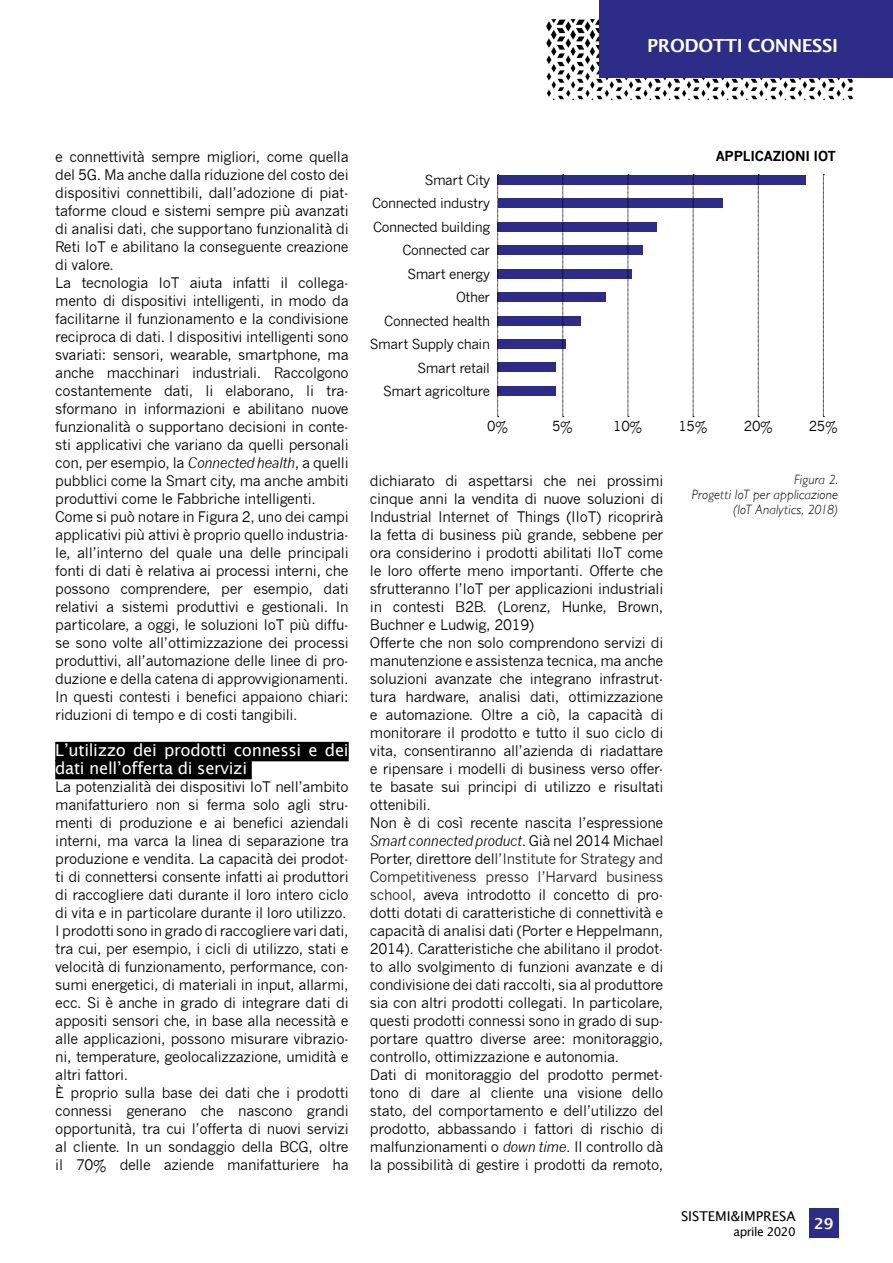
<style>
.page{position:relative;width:893px;height:1263px;background:#fff}
.page>*{position:absolute;margin:0;border:0;box-sizing:border-box;transform-origin:0 0}
.t1{font:600 18px "Lucida Sans";letter-spacing:-.02em;color:#fff}
.t2{font:16.5px/18px "Lucida Sans";letter-spacing:-.02em;color:#fff}
.t3{font:600 15px "Lucida Sans";color:#fff}
.t4{font:14.25px/18px "News Gothic";letter-spacing:-.02em;color:#000}
.t5{font:13.5px/23.5px "News Gothic";letter-spacing:-.03em;color:#000;text-align:right}
.t6{font:italic 300 13.5px/15px "Gill Sans";letter-spacing:.01em;color:#000;text-align:right}
.t7{font:13.5px "Lucida Grande";color:#000}
.t8{font:700 13.5px "News Gothic";letter-spacing:-.02em;color:#000}
.t9{font:12px "Lucida Grande";letter-spacing:-.04em;color:#000}
.s1{font-style:italic}
.s2{color:#222}
</style>
<div class="page">
<div style="left:809px;top:1208px;width:30px;height:30px;background:#2d2c86"></div>
<svg style="left:546px;top:19px;width:307px;height:81px"></svg>
<div style="left:600px;top:0;width:293px;height:77px;background:#2d2c86"></div>
<div style="left:55px;top:742px;width:294px;height:19px;background:#000"></div>
<div style="left:55px;top:760px;width:197px;height:19px;background:#000"></div>
<div style="left:497px;top:175px;width:309px;height:10px;background:#2d2c86"></div>
<div style="left:497px;top:198px;width:225px;height:10px;background:#2d2c86"></div>
<div style="left:497px;top:222px;width:160px;height:10px;background:#2d2c86"></div>
<div style="left:497px;top:245px;width:146px;height:10px;background:#2d2c86"></div>
<div style="left:497px;top:269px;width:135px;height:10px;background:#2d2c86"></div>
<div style="left:497px;top:292px;width:109px;height:10px;background:#2d2c86"></div>
<div style="left:497px;top:315px;width:84px;height:10px;background:#2d2c86"></div>
<div style="left:497px;top:339px;width:69px;height:10px;background:#2d2c86"></div>
<div style="left:497px;top:362px;width:58px;height:10px;background:#2d2c86"></div>
<div style="left:497px;top:386px;width:58px;height:10px;background:#2d2c86"></div>
<svg style="left:823px;top:174px;width:1px;height:243px"></svg>
<svg style="left:758px;top:174px;width:1px;height:243px"></svg>
<svg style="left:693px;top:174px;width:1px;height:243px"></svg>
<svg style="left:628px;top:174px;width:1px;height:243px"></svg>
<svg style="left:563px;top:174px;width:1px;height:243px"></svg>
<svg style="left:497px;top:174px;width:2px;height:243px"></svg>
<p class="t1" style="left:647px;top:35px;width:192px">PRODOTTI CONNESSI</p>
<p class="t4" style="left:55px;top:148px;width:295px">e connettività sempre migliori, come quella del 5G. Ma anche dalla riduzione del costo dei dispositivi connettibili, dall’adozione di piat&shy;taforme cloud e sistemi sempre più avanzati di analisi dati, che supportano funzionalità di Reti IoT e abilitano la conseguente creazione di valore.<br>La tecnologia IoT aiuta infatti il collega&shy;mento di dispositivi intelligenti, in modo da facilitarne il funzionamento e la condivisione reciproca di dati. I dispositivi intelligenti sono svariati: sensori, wearable, smartphone, ma anche macchinari industriali. Raccolgono costantemente dati, li elaborano, li tra&shy;sformano in informazioni e abilitano nuove funzionalità o supportano decisioni in conte&shy;sti applicativi che variano da quelli personali con, per esempio, la <span class="s1">Connected health</span>, a quelli pubblici come la Smart city, ma anche ambiti produttivi come le Fabbriche intelligenti.<br>Come si può notare in Figura 2, uno dei campi applicativi più attivi è proprio quello industria&shy;le, all’interno del quale una delle principali fonti di dati è relativa ai processi interni, che possono comprendere, per esempio, dati relativi a sistemi produttivi e gestionali. In particolare, a oggi, le soluzioni IoT più diffu&shy;se sono volte all’ottimizzazione dei processi produttivi, all’automazione delle linee di pro&shy;duzione e della catena di approvvigionamenti.<br>In questi contesti i benefici appaiono chiari: riduzioni di tempo e di costi tangibili.</p>
<p class="t2" style="left:55px;top:741px;width:295px">L’utilizzo dei prodotti connessi e dei dati nell’offerta di servizi</p>
<p class="t4" style="left:55px;top:778px;width:295px">La potenzialità dei dispositivi IoT nell’ambito manifatturiero non si ferma solo agli stru&shy;menti di produzione e ai benefici aziendali interni, ma varca la linea di separazione tra produzione e vendita. La capacità dei prodot&shy;ti di connettersi consente infatti ai produttori di raccogliere dati durante il loro intero ciclo di vita e in particolare durante il loro utilizzo.<br>I prodotti sono in grado di raccogliere vari dati, tra cui, per esempio, i cicli di utilizzo, stati e velocità di funzionamento, performance, con&shy;sumi energetici, di materiali in input, allarmi, ecc. Si è anche in grado di integrare dati di appositi sensori che, in base alla necessità e alle applicazioni, possono misurare vibrazio&shy;ni, temperature, geolocalizzazione, umidità e altri fattori.<br>È proprio sulla base dei dati che i prodotti connessi generano che nascono grandi opportunità, tra cui l’offerta di nuovi servizi al cliente. In un sondaggio della BCG, oltre il 70% delle aziende manifatturiere ha</p>
<p class="t5" style="left:370px;top:168px;width:122px">Smart City<br>Connected industry<br>Connected building<br>Connected car<br>Smart energy<br>Other<br>Connected health<br>Smart Supply chain<br>Smart retail<br>Smart agricolture</p>
<p class="t8" style="left:716px;top:148px;width:122px">APPLICAZIONI IOT</p>
<p class="t5" style="left:487px;top:414px;width:22px">0%</p>
<p class="t5" style="left:552px;top:414px;width:22px">5%</p>
<p class="t5" style="left:613px;top:414px;width:30px">10%</p>
<p class="t5" style="left:678px;top:414px;width:30px">15%</p>
<p class="t5" style="left:744px;top:414px;width:30px">20%</p>
<p class="t5" style="left:809px;top:414px;width:30px">25%</p>
<p class="t4" style="left:370px;top:472px;width:295px">dichiarato di aspettarsi che nei prossimi cinque anni la vendita di nuove soluzioni di Industrial Internet of Things (IIoT) ricoprirà la fetta di business più grande, sebbene per ora considerino i prodotti abilitati IIoT come le loro offerte meno importanti. Offerte che sfrutteranno l’IoT per applicazioni industriali in contesti B2B. (Lorenz, Hunke, Brown, Buchner e Ludwig, 2019)<br>Offerte che non solo comprendono servizi di manutenzione e assistenza tecnica, ma anche soluzioni avanzate che integrano infrastrut&shy;tura hardware, analisi dati, ottimizzazione e automazione. Oltre a ciò, la capacità di monitorare il prodotto e tutto il suo ciclo di vita, consentiranno all’azienda di riadattare e ripensare i modelli di business verso offer&shy;te basate sui principi di utilizzo e risultati ottenibili.<br>Non è di così recente nascita l’espressione <span class="s1">Smart connected product</span>. Già nel 2014 Michael Porter, direttore del<span class="s2">l’Institute for Strategy and Competitiveness presso l’Harvard business school,</span> aveva introdotto il concetto di pro&shy;dotti dotati di caratteristiche di connettività e capacità di analisi dati (Porter e Heppelmann, 2014). Caratteristiche che abilitano il prodot&shy;to allo svolgimento di funzioni avanzate e di condivisione dei dati raccolti, sia al produttore sia con altri prodotti collegati. In particolare, questi prodotti connessi sono in grado di sup&shy;portare quattro diverse aree: monitoraggio, controllo, ottimizzazione e autonomia.<br>Dati di monitoraggio del prodotto permet&shy;tono di dare al cliente una visione dello stato, del comportamento e dell’utilizzo del prodotto, abbassando i fattori di rischio di malfunzionamenti o <span class="s1">down time</span>. Il controllo dà la possibilità di gestire i prodotti da remoto,</p>
<p class="t6" style="left:692px;top:472px;width:148px">Figura 2.<br>Progetti IoT per applicazione (IoT Analytics, 2018)</p>
<p class="t7" style="left:681px;top:1209px;width:116px">SISTEMI&amp;IMPRESA</p>
<p class="t9" style="left:734px;top:1224px;width:64px">aprile 2020</p>
<p class="t3" style="left:814px;top:1215px;width:21px">29</p>
</div>
